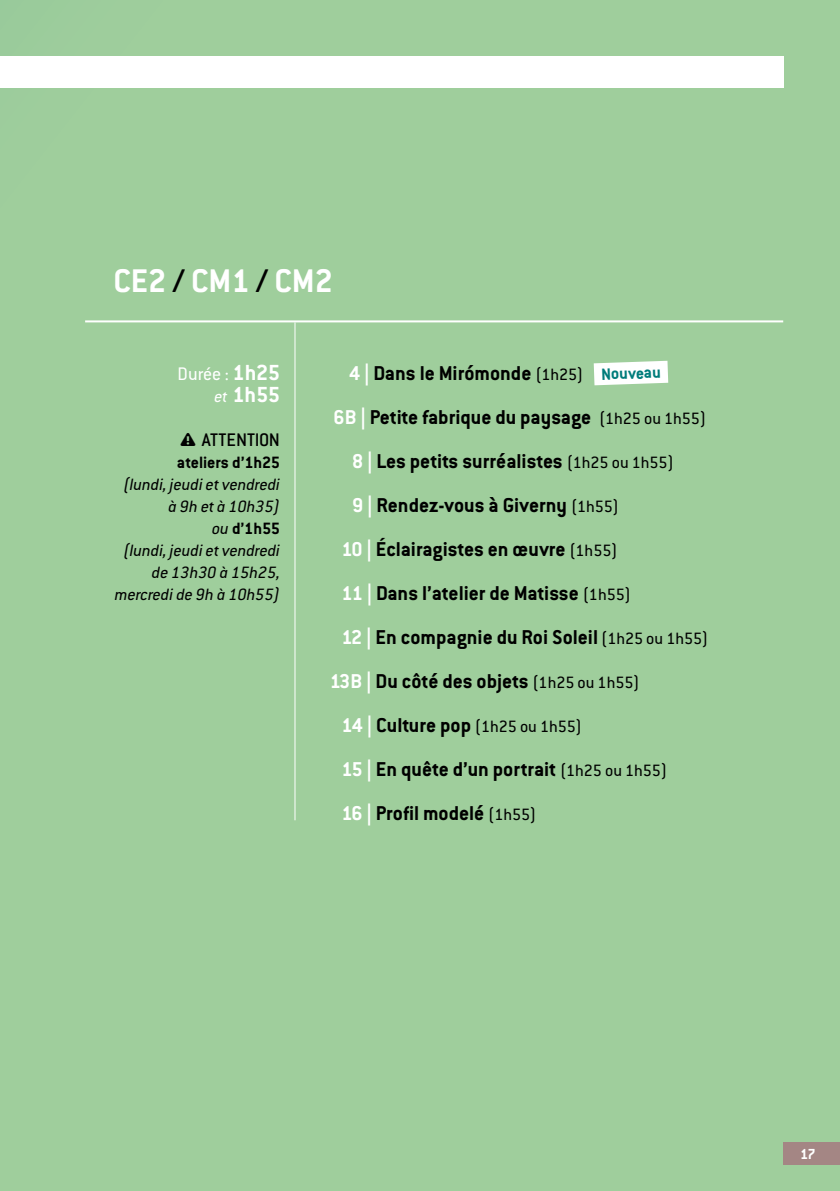
<style>
.page{position:relative;width:840px;height:1191px;background:#fff}
.page>*{position:absolute;margin:0;border:0;box-sizing:border-box;transform-origin:0 0}
.t1{font:700 36px "Conduit ITC Std";color:#fff}
.t2{font:700 24px "Conduit ITC Std";color:#fff}
.t3{font:700 22px/44px "Conduit ITC Std";color:#000}
.t4{font:20px "Conduit ITC Std";color:#fff}
.t5{font:500 20px "Conduit ITC Std";letter-spacing:-.005em;color:#000}
.t6{font:italic 18px/22px "Conduit ITC Std";color:#000;text-align:right}
.t7{font:18px "Conduit ITC Std";color:#000}
.t8{font:700 18px "Conduit ITC Std";color:#000}
.t9{font:700 18px "Conduit ITC Std";color:#007c7b}
.t10{font:700 16px "Conduit ITC Std";color:#fff}
.s1{color:#000}
.s2{font-weight:700;font-size:24px}
.s3{font-weight:400;font-style:italic;font-size:18px}
.s4{font-family:"Modern Pictograms";font-weight:400}
.s5{font-weight:700;font-style:normal}
.s6{color:#fff}
.s7{font-weight:400;font-size:18px}
.s8{font-weight:700;font-size:22px;color:#fff}
.s9{font-weight:700;font-size:22px}
</style>
<div class="page">
<div style="left:0;top:0;width:839px;height:1191px;background:#9fce9c"></div>
<div style="left:782px;top:1142px;width:57px;height:22px;background:#a48684"></div>
<div style="left:0;top:56px;width:782px;height:32px;background:#fff"></div>
<hr style="left:294px;top:322px;width:1px;height:498px;background:#fff">
<hr style="left:85px;top:320px;width:697px;height:2px;background:#fff">
<svg style="left:593px;top:361px;width:74px;height:24px;background:#f5faf5"></svg>
<h1 class="t1" style="left:113px;top:259px;width:221px">CE2 <span class="s1">/</span> CM1 <span class="s1">/</span> CM2</h1>
<p class="t4" style="left:177px;top:362px;width:104px">Durée : <span class="s2">1h25</span></p>
<p class="t2" style="left:214px;top:380px;width:67px"><span class="s3">et</span> 1h55</p>
<p class="t5" style="left:180px;top:428px;width:101px"><span class="s4">!</span> ATTENTION</p>
<p class="t8" style="left:177px;top:451px;width:105px">ateliers d’1h25</p>
<p class="t6" style="left:115px;top:473px;width:167px">(lundi, jeudi et vendredi à 9h et à 10h35)<br>ou <span class="s5">d’1h55<br></span>(lundi, jeudi et vendredi de 13h30 à 15h25, mercredi de 9h à 10h55)</p>
<p class="t3" style="left:349px;top:350px;width:235px"><span class="s6">4 |</span> Dans le Mirómonde <span class="s7">(1h25)</span></p>
<p class="t3" style="left:333px;top:394px;width:374px"><span class="s6">6B |</span> Petite fabrique du paysage <span class="s7">(1h25 ou 1h55)</span></p>
<p class="t3" style="left:352px;top:438px;width:323px"><span class="s6">8 |</span> Les petits surréalistes <span class="s7">(1h25 ou 1h55)</span></p>
<p class="t3" style="left:352px;top:482px;width:268px"><span class="s6">9 |</span> Rendez-vous à Giverny <span class="s7">(1h55)</span></p>
<p class="t3" style="left:341px;top:526px;width:277px"><span class="s6">10 |</span> Éclairagistes en œuvre <span class="s7">(1h55)</span></p>
<p class="t3" style="left:341px;top:570px;width:291px"><span class="s6">11 |</span> Dans l’atelier de Matisse <span class="s7">(1h55)</span></p>
<p class="t3" style="left:341px;top:614px;width:368px"><span class="s6">12 |</span> En compagnie du Roi Soleil <span class="s7">(1h25 ou 1h55)</span></p>
<p class="t3" style="left:329px;top:658px;width:311px"><span class="s6">13B |</span> Du côté des objets <span class="s7">(1h25 ou 1h55)</span></p>
<p class="t7" style="left:341px;top:715px;width:242px"><span class="s8">14 |</span> <span class="s9">Culture pop</span> (1h25 ou 1h55)</p>
<p class="t3" style="left:341px;top:746px;width:327px"><span class="s6">15 |</span> En quête d’un portrait <span class="s7">(1h25 ou 1h55)<br></span><span class="s6">16 |</span> Profil modelé <span class="s7">(1h55)</span></p>
<p class="t9" style="left:600px;top:363px;width:61px;rotate:-2deg">Nouveau</p>
<p class="t10" style="left:799px;top:1144px;width:17px">17</p>
</div>
